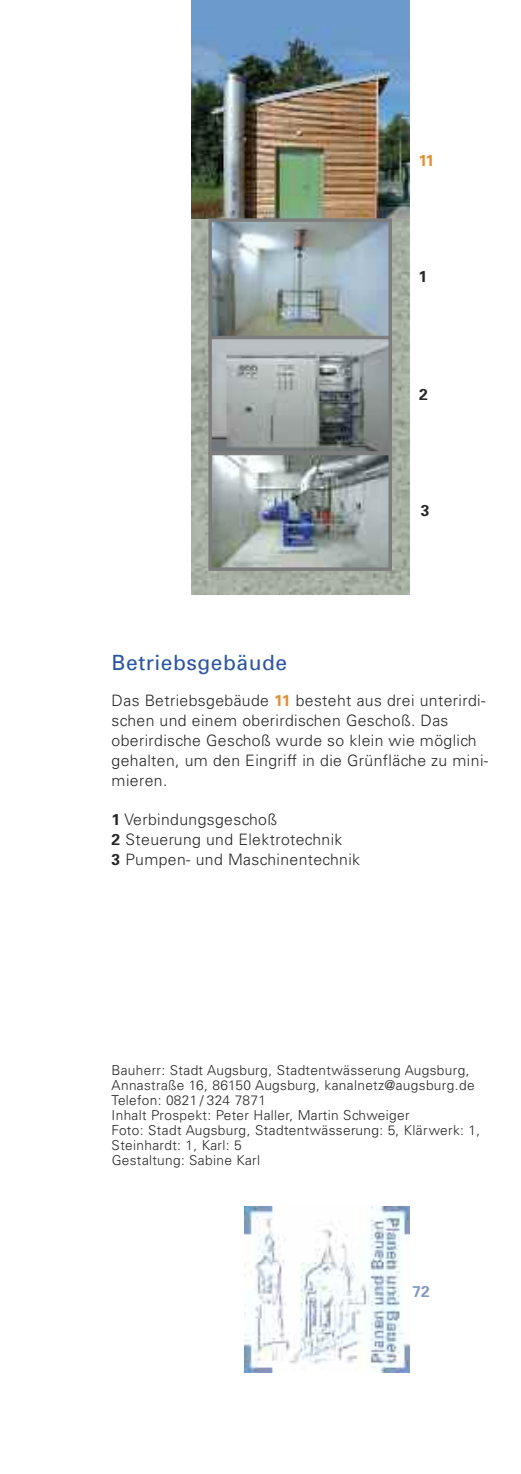
<style>
.page{position:relative;width:521px;height:1474px;background:#fff}
.page>*{position:absolute;margin:0;border:0;box-sizing:border-box;transform-origin:0 0}
.t1{font:21px "Univers";letter-spacing:.025em;color:#2b56a1}
.t2{font:300 15.75px/19.8px "Univers";letter-spacing:.025em;color:#272627}
.t3{font:700 15.75px "Univers";color:#272627}
.t4{font:700 15.75px "Univers";color:#e08f31}
.t5{font:700 15.75px "Univers";color:#8099c7}
.t6{font:300 13.65px/14.9px "Univers";letter-spacing:.025em;color:#272627}
.s1{font-weight:700;color:#e08f31}
.s2{font-weight:700}
</style>
<div class="page">
<img style="left:191px;top:218px;width:218px;height:377px">
<img style="left:191px;top:0;width:218px;height:218px">
<img style="left:213px;top:223px;width:174px;height:113px">
<div style="left:208px;top:218px;width:184px;height:126px;border:4px solid #7d7d7d"></div>
<img style="left:213px;top:341px;width:174px;height:109px">
<div style="left:208px;top:336px;width:184px;height:119px;border:4px solid #7d7d7d"></div>
<img style="left:244px;top:1206px;width:165px;height:166px">
<img style="left:213px;top:457px;width:174px;height:109px">
<div style="left:208px;top:452px;width:184px;height:119px;border:4px solid #7d7d7d"></div>
<p class="t4" style="left:418px;top:154px;width:18px">11</p>
<p class="t3" style="left:418px;top:271px;width:10px">1</p>
<p class="t3" style="left:419px;top:388px;width:10px">2</p>
<p class="t3" style="left:421px;top:504px;width:10px">3</p>
<h1 class="t1" style="left:112px;top:655px;width:177px">Betriebsgebäude</h1>
<p class="t2" style="left:112px;top:692px;width:378px">Das Betriebsgebäude <span class="s1">11</span> besteht aus drei unterirdi&shy;schen und einem oberirdischen Geschoß. Das oberirdische Geschoß wurde so klein wie möglich gehalten, um den Eingriff in die Grünfläche zu mini&shy;mieren.</p>
<p class="t2" style="left:112px;top:811px;width:250px"><span class="s2">1</span> Verbindungsgeschoß<br><span class="s2">2</span> Steuerung und Elektrotechnik<br><span class="s2">3</span> Pumpen- und Maschinentechnik</p>
<p class="t6" style="left:112px;top:1064px;width:370px">Bauherr: Stadt Augsburg, Stadtentwässerung Augsburg, Annastraße 16, 86150 Augsburg, kanalnetz@augsburg.de Telefon: 0821 / 324 7871<br>Inhalt Prospekt: Peter Haller, Martin Schweiger<br>Foto: Stadt Augsburg, Stadtentwässerung: 5, Klärwerk: 1, Steinhardt: 1, Karl: 5<br>Gestaltung: Sabine Karl</p>
<p class="t5" style="left:412px;top:1285px;width:19px">72</p>
</div>
